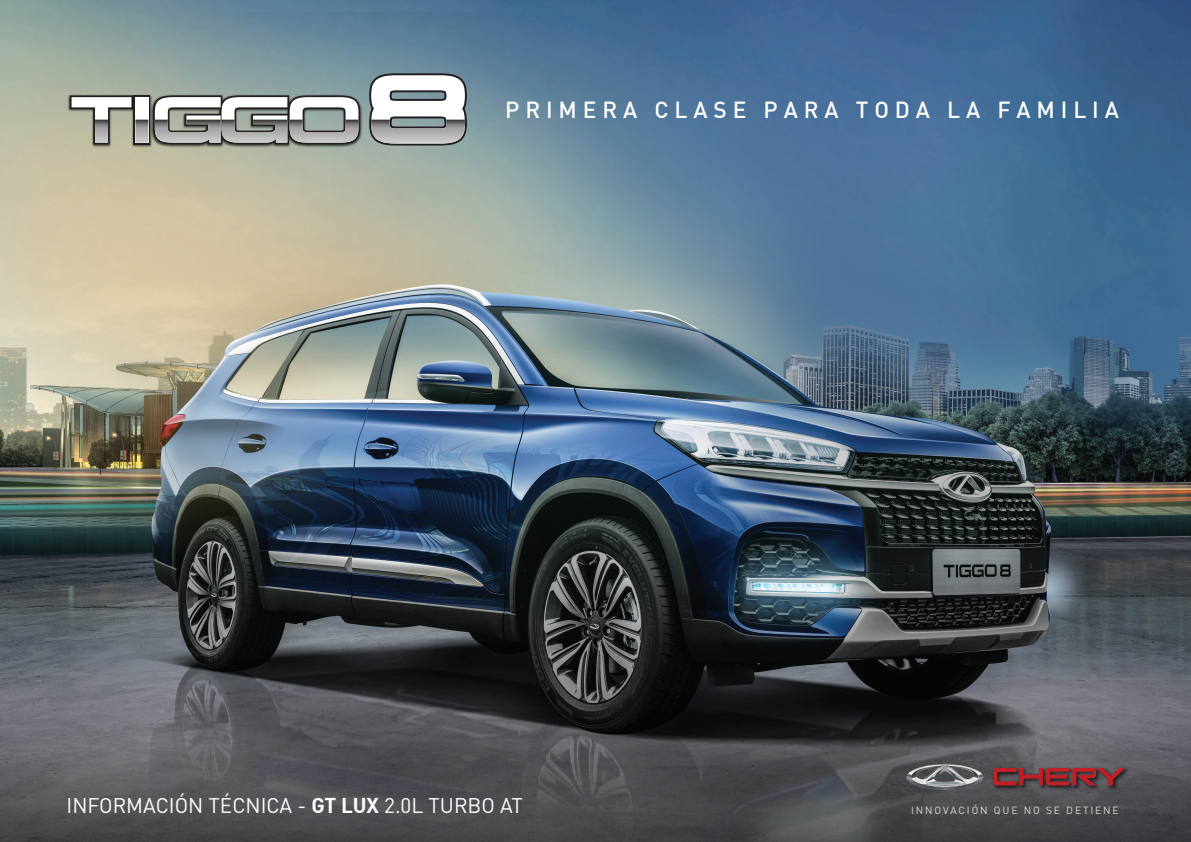
<style>
.page{position:relative;width:1191px;height:842px;background:#fff}
.page>*{position:absolute;margin:0;border:0;box-sizing:border-box;transform-origin:0 0}
.t1{font:500 22.8px "DIN";letter-spacing:.26em;color:#fff}
.t2{font:21px "DIN";color:#fff}
.t3{font:10.3px "DIN";letter-spacing:.18em;color:#d9dad9}
.s1{font-weight:700}
</style>
<div class="page">
<img style="left:0;top:0;width:1191px;height:842px">
<img style="left:990px;top:764px;width:141px;height:28px">
<svg style="left:993px;top:768px;width:131px;height:17px"></svg>
<svg style="left:906px;top:764px;width:77px;height:26px"></svg>
<img style="left:67px;top:93px;width:63px;height:56px">
<img style="left:130px;top:148px;width:23px;height:1px">
<svg style="left:70px;top:71px;width:399px;height:77px"></svg>
<p class="t1" style="left:505px;top:96px;width:615px">PRIMERA CLASE PARA TODA LA FAMILIA</p>
<p class="t2" style="left:67px;top:793px;width:458px">INFORMACIÓN TÉCNICA - <span class="s1">GT LUX</span> 2.0L TURBO AT</p>
<p class="t3" style="left:911px;top:804px;width:209px">INNOVACIÓN QUE NO SE DETIENE</p>
</div>
